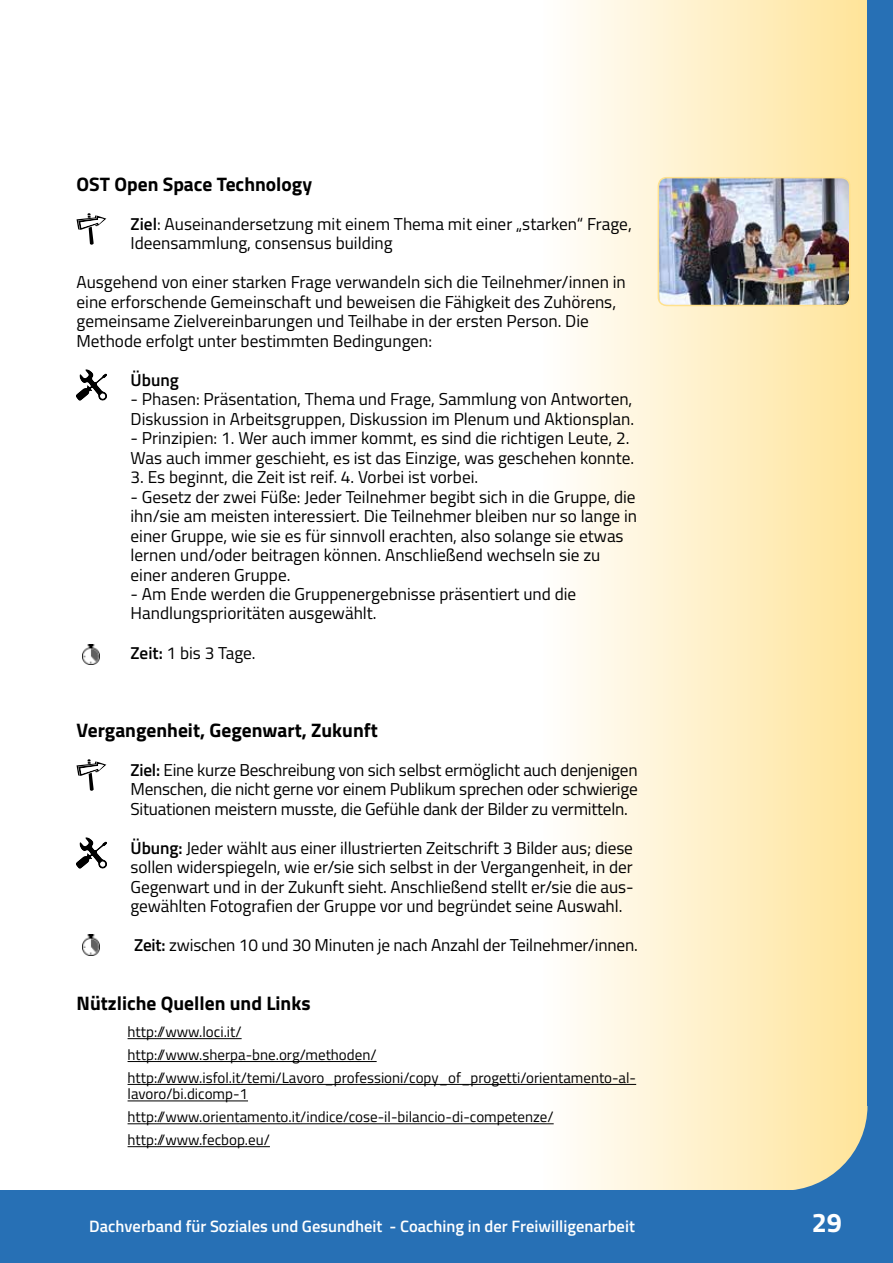
<style>
.page{position:relative;width:893px;height:1263px;background:#fff}
.page>*{position:absolute;margin:0;border:0;box-sizing:border-box;transform-origin:0 0}
.t1{font:700 27px "Titillium";color:#fff}
.t2{font:700 19.5px "Titillium";color:#000}
.t3{font:17.25px/19.5px "Titillium";color:#000}
.t4{font:600 17.25px "Titillium";color:#000}
.t5{font:600 16.5px "Titillium";color:#fff}
.t6{font:15px/22.8px "Titillium";color:#000}
.s1{font-weight:600}
</style>
<div class="page">
<div style="left:543px;top:0;width:350px;height:1263px;background:linear-gradient(to right,#fefefd,#ffe291)"></div>
<div style="left:0;top:1191px;width:893px;height:72px;background:#2770b5"></div>
<div style="left:867px;top:0;width:26px;height:1106px;background:#2770b5"></div>
<svg style="left:782px;top:1106px;width:111px;height:85px;background:#a9b8ad"></svg>
<hr style="left:128px;top:1038px;width:114px;height:1px;background:#000">
<hr style="left:128px;top:1061px;width:249px;height:1px;background:#000">
<hr style="left:128px;top:1084px;width:508px;height:1px;background:#000">
<hr style="left:128px;top:1101px;width:120px;height:1px;background:#000">
<hr style="left:128px;top:1123px;width:426px;height:1px;background:#000">
<hr style="left:128px;top:1146px;width:142px;height:1px;background:#000">
<svg style="left:77px;top:213px;width:29px;height:32px"></svg>
<svg style="left:77px;top:369px;width:29px;height:32px"></svg>
<img style="left:83px;top:644px;width:17px;height:21px">
<svg style="left:77px;top:759px;width:29px;height:32px"></svg>
<svg style="left:77px;top:837px;width:29px;height:32px"></svg>
<img style="left:83px;top:935px;width:17px;height:20px">
<img style="left:658px;top:178px;width:192px;height:127px">
<div style="left:658px;top:177px;width:192px;height:129px;border:2px solid #ffe18d;border-radius:9px"></div>
<p class="t2" style="left:77px;top:169px;width:237px">OST Open Space Technology</p>
<p class="t3" style="left:131px;top:213px;width:503px"><span class="s1">Ziel</span>: Auseinandersetzung mit einem Thema mit einer „starken“ Frage,<br>Ideensammlung, consensus building</p>
<p class="t3" style="left:77px;top:271px;width:551px">Ausgehend von einer starken Frage verwandeln sich die Teilnehmer/innen in eine erforschende Gemeinschaft und beweisen die Fähigkeit des Zuhörens, gemeinsame Zielvereinbarungen und Teilhabe in der ersten Person. Die Methode erfolgt unter bestimmten Bedingungen:</p>
<p class="t4" style="left:131px;top:367px;width:50px">Übung</p>
<p class="t3" style="left:131px;top:388px;width:505px">- Phasen: Präsentation, Thema und Frage, Sammlung von Antworten,<br>Diskussion in Arbeitsgruppen, Diskussion im Plenum und Aktionsplan.</p>
<p class="t3" style="left:131px;top:427px;width:505px">- Prinzipien: 1. Wer auch immer kommt, es sind die richtigen Leute, 2.<br>Was auch immer geschieht, es ist das Einzige, was geschehen konnte.</p>
<p class="t3" style="left:131px;top:466px;width:349px">3. Es beginnt, die Zeit ist reif. 4. Vorbei ist vorbei.</p>
<p class="t3" style="left:131px;top:486px;width:508px">- Gesetz der zwei Füße: Jeder Teilnehmer begibt sich in die Gruppe, die ihn/sie am meisten interessiert. Die Teilnehmer bleiben nur so lange in einer Gruppe, wie sie es für sinnvoll erachten, also solange sie etwas lernen und/oder beitragen können. Anschließend wechseln sie zu einer anderen Gruppe.</p>
<p class="t3" style="left:131px;top:583px;width:447px">- Am Ende werden die Gruppenergebnisse präsentiert und die<br>Handlungsprioritäten ausgewählt.</p>
<p class="t3" style="left:131px;top:642px;width:127px"><span class="s1">Zeit:</span> 1 bis 3 Tage.</p>
<p class="t2" style="left:77px;top:715px;width:303px">Vergangenheit, Gegenwart, Zukunft</p>
<p class="t3" style="left:131px;top:759px;width:509px;text-align:justify"><span class="s1">Ziel:</span> Eine kurze Beschreibung von sich selbst ermöglicht auch denjenigen Menschen, die nicht gerne vor einem Publikum sprechen oder schwierige Situationen meistern musste, die Gefühle dank der Bilder zu vermitteln.</p>
<p class="t3" style="left:131px;top:837px;width:504px;text-align:justify"><span class="s1">Übung:</span> Jeder wählt aus einer illustrierten Zeitschrift 3 Bilder aus; diese sollen widerspiegeln, wie er/sie sich selbst in der Vergangenheit, in der Gegenwart und in der Zukunft sieht. Anschließend stellt er/sie die aus&shy;gewählten Fotografien der Gruppe vor und begründet seine Auswahl.</p>
<p class="t3" style="left:134px;top:934px;width:505px"><span class="s1">Zeit:</span> zwischen 10 und 30 Minuten je nach Anzahl der Teilnehmer/innen.</p>
<p class="t2" style="left:77px;top:988px;width:236px">Nützliche Quellen und Links</p>
<p class="t6" style="left:128px;top:1020px;width:510px">http://www.loci.it/<br>http://www.sherpa-bne.org/methoden/ http://www.isfol.it/temi/Lavoro_professioni/copy_of_progetti/orientamento-al-</p>
<p class="t6" style="left:128px;top:1082px;width:428px">lavoro/bi.dicomp-1 http://www.orientamento.it/indice/cose-il-bilancio-di-competenze/ http://www.fecbop.eu/</p>
<p class="t5" style="left:89px;top:1214px;width:547px">Dachverband für Soziales und Gesundheit - Coaching in der Freiwilligenarbeit</p>
<h1 class="t1" style="left:812px;top:1202px;width:32px">29</h1>
</div>
